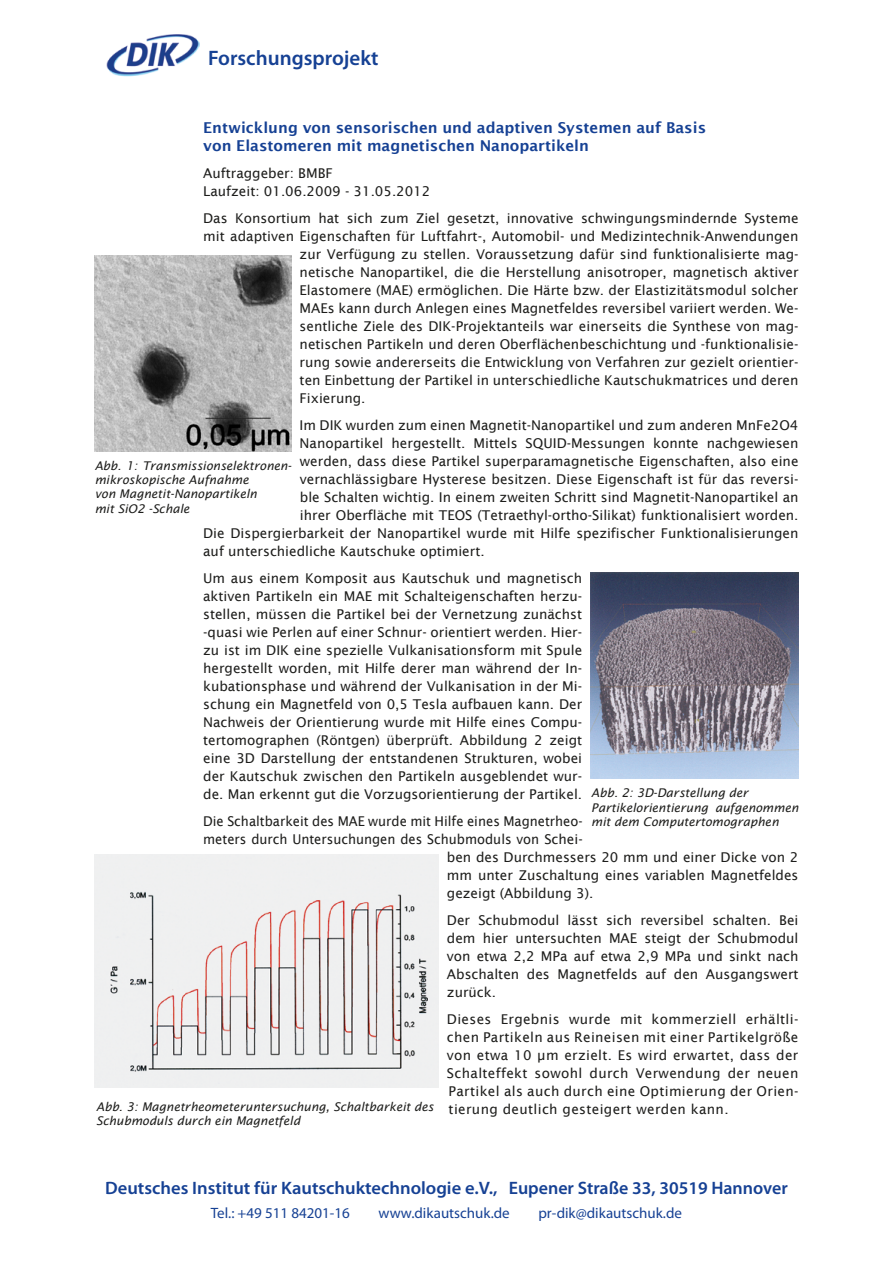
<style>
.page{position:relative;width:893px;height:1263px;background:#fff}
.page>*{position:absolute;margin:0;border:0;box-sizing:border-box;transform-origin:0 0}
.t1{font:600 21px "Myriad Pro";color:#164194}
.t2{font:600 18px "Myriad Pro";color:#164194}
.t3{font:600 15px/18px "Lucida Sans";color:#164194}
.t4{font:15px "Myriad Pro";color:#164194}
.t5{font:13.5px/18px "Lucida Sans";color:#1d1d1b;text-align:justify}
.t6{font:13.5px "Lucida Sans";color:#1d1d1b;scale:.96 1}
.t7{font:italic 12px/14.4px "Lucida Sans";color:#1d1d1b}
</style>
<div class="page">
<img style="left:106px;top:34px;width:94px;height:43px">
<img style="left:94px;top:255px;width:197px;height:197px">
<img style="left:591px;top:572px;width:207px;height:206px">
<img style="left:95px;top:855px;width:343px;height:233px">
<h1 class="t1" style="left:208px;top:44px;width:172px">Forschungsprojekt</h1>
<p class="t3" style="left:203px;top:118px;width:504px">Entwicklung von sensorischen und adaptiven Systemen auf Basis von Elastomeren mit magnetischen Nanopartikeln</p>
<p class="t5" style="left:203px;top:164px;width:229px">Auftraggeber: BMBF<br>Laufzeit: 01.06.2009 - 31.05.2012</p>
<p class="t5" style="left:203px;top:209px;width:597px">Das Konsortium hat sich zum Ziel gesetzt, innovative schwingungsmindernde Systeme</p>
<p class="t5" style="left:203px;top:227px;width:597px">mit adaptiven Eigenschaften für Luftfahrt-, Automobil- und Medizintechnik-Anwendungen</p>
<p class="t5" style="left:300px;top:245px;width:500px">zur Verfügung zu stellen. Voraussetzung dafür sind funktionalisierte mag-</p>
<p class="t5" style="left:300px;top:263px;width:500px">netische Nanopartikel, die die Herstellung anisotroper, magnetisch aktiver</p>
<p class="t5" style="left:300px;top:281px;width:500px">Elastomere (MAE) ermöglichen. Die Härte bzw. der Elastizitätsmodul solcher</p>
<p class="t5" style="left:300px;top:299px;width:500px">MAEs kann durch Anlegen eines Magnetfeldes reversibel variiert werden. We-</p>
<p class="t5" style="left:300px;top:317px;width:500px">sentliche Ziele des DIK-Projektanteils war einerseits die Synthese von mag-</p>
<p class="t5" style="left:300px;top:335px;width:500px">netischen Partikeln und deren Oberflächenbeschichtung und -funktionalisie-</p>
<p class="t5" style="left:300px;top:353px;width:500px">rung sowie andererseits die Entwicklung von Verfahren zur gezielt orientier-</p>
<p class="t5" style="left:300px;top:371px;width:500px">ten Einbettung der Partikel in unterschiedliche Kautschukmatrices und deren</p>
<p class="t5" style="left:300px;top:389px;width:67px">Fixierung.</p>
<p class="t5" style="left:300px;top:416px;width:500px">Im DIK wurden zum einen Magnetit-Nanopartikel und zum anderen MnFe2O4</p>
<p class="t5" style="left:300px;top:434px;width:500px">Nanopartikel hergestellt. Mittels SQUID-Messungen konnte nachgewiesen</p>
<p class="t5" style="left:300px;top:452px;width:500px">werden, dass diese Partikel superparamagnetische Eigenschaften, also eine</p>
<p class="t5" style="left:300px;top:470px;width:500px">vernachlässigbare Hysterese besitzen. Diese Eigenschaft ist für das reversi-</p>
<p class="t5" style="left:300px;top:488px;width:500px">ble Schalten wichtig. In einem zweiten Schritt sind Magnetit-Nanopartikel an</p>
<p class="t5" style="left:300px;top:506px;width:500px">ihrer Oberfläche mit TEOS (Tetraethyl-ortho-Silikat) funktionalisiert worden.</p>
<p class="t5" style="left:203px;top:524px;width:597px">Die Dispergierbarkeit der Nanopartikel wurde mit Hilfe spezifischer Funktionalisierungen</p>
<p class="t5" style="left:203px;top:542px;width:283px">auf unterschiedliche Kautschuke optimiert.</p>
<p class="t5" style="left:203px;top:569px;width:380px">Um aus einem Komposit aus Kautschuk und magnetisch aktiven Partikeln ein MAE mit Schalteigenschaften herzu&shy;stellen, müssen die Partikel bei der Vernetzung zunächst -quasi wie Perlen auf einer Schnur- orientiert werden. Hier&shy;zu ist im DIK eine spezielle Vulkanisationsform mit Spule hergestellt worden, mit Hilfe derer man während der In&shy;kubationsphase und während der Vulkanisation in der Mi&shy;schung ein Magnetfeld von 0,5 Tesla aufbauen kann. Der Nachweis der Orientierung wurde mit Hilfe eines Compu&shy;tertomographen (Röntgen) überprüft. Abbildung 2 zeigt eine 3D Darstellung der entstandenen Strukturen, wobei der Kautschuk zwischen den Partikeln ausgeblendet wur&shy;de. Man erkennt gut die Vorzugsorientierung der Partikel.</p>
<p class="t6" style="left:203px;top:813px;width:397px">Die Schaltbarkeit des MAE wurde mit Hilfe eines Magnetrheo-</p>
<p class="t6" style="left:203px;top:831px;width:397px">meters durch Untersuchungen des Schubmoduls von Schei-</p>
<p class="t5" style="left:447px;top:848px;width:353px">ben des Durchmessers 20 mm und einer Dicke von 2</p>
<p class="t5" style="left:447px;top:866px;width:353px">mm unter Zuschaltung eines variablen Magnetfeldes</p>
<p class="t5" style="left:447px;top:884px;width:148px">gezeigt (Abbildung 3).</p>
<p class="t5" style="left:447px;top:911px;width:353px">Der Schubmodul lässt sich reversibel schalten. Bei dem hier untersuchten MAE steigt der Schubmodul von etwa 2,2 MPa auf etwa 2,9 MPa und sinkt nach Abschalten des Magnetfelds auf den Ausgangswert zurück.</p>
<p class="t5" style="left:447px;top:1010px;width:353px">Dieses Ergebnis wurde mit kommerziell erhältli&shy;chen Partikeln aus Reineisen mit einer Partikelgröße von etwa 10 µm erzielt. Es wird erwartet, dass der Schalteffekt sowohl durch Verwendung der neuen Partikel als auch durch eine Optimierung der Orien&shy;tierung deutlich gesteigert werden kann.</p>
<p class="t7" style="left:95px;top:458px;width:198px">Abb. 1: Transmissionselektronen&shy;mikroskopische Aufnahme<br>von Magnetit-Nanopartikeln<br>mit SiO2 -Schale</p>
<p class="t7" style="left:591px;top:786px;width:209px">Abb. 2: 3D-Darstellung der<br>Partikelorientierung aufgenommen mit dem Computertomographen</p>
<p class="t7" style="left:96px;top:1099px;width:339px">Abb. 3: Magnetrheometeruntersuchung, Schaltbarkeit des<br>Schubmoduls durch ein Magnetfeld</p>
<h2 class="t2" style="left:105px;top:1176px;width:684px">Deutsches Institut für Kautschuktechnologie e.V., Eupener Straße 33, 30519 Hannover</h2>
<p class="t4" style="left:211px;top:1204px;width:140px">Tel.: +49 511 84201-16</p>
<p class="t4" style="left:378px;top:1204px;width:133px">www.dikautschuk.de</p>
<p class="t4" style="left:538px;top:1204px;width:145px">pr-dik@dikautschuk.de</p>
</div>
